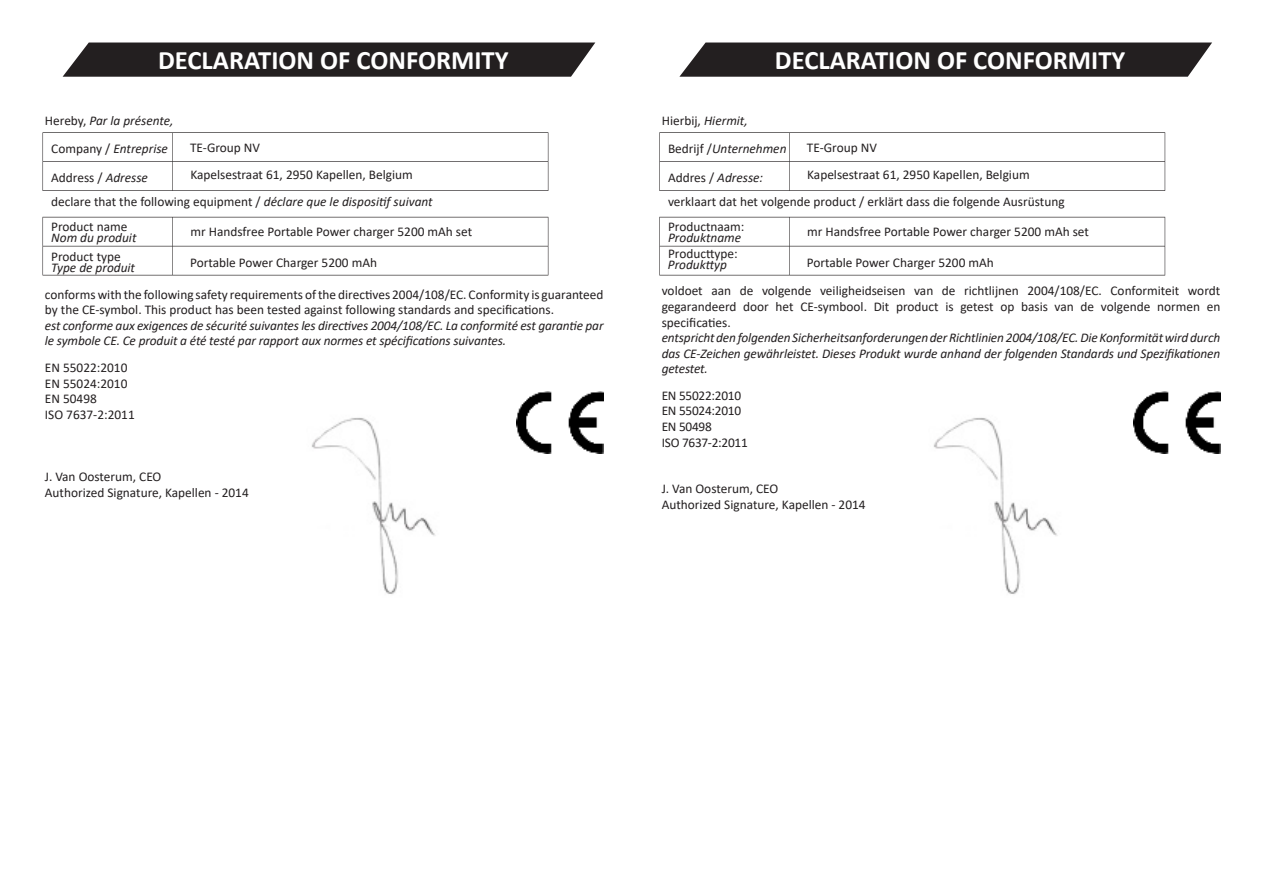
<style>
.page{position:relative;width:1263px;height:893px;background:#fff}
.page>*{position:absolute;margin:0;border:0;box-sizing:border-box;transform-origin:0 0}
.t1{font:700 26.7px "Calibri";color:#fff}
.t2{font:13.35px/15.6px "Calibri";color:#231f20}
.t3{font:italic 13.35px/15.6px "Calibri";letter-spacing:-.01em;color:#231f20}
.t4{font:13.35px/15.6px "Calibri";letter-spacing:-.02em;color:#231f20}
.s1{font-style:normal}
.s2{font-style:italic}
</style>
<div class="page">
<svg style="left:63px;top:43px;width:532px;height:34px;background:#2e2b2c"></svg>
<hr style="left:173px;top:275px;width:375px;height:1px;background:#231f20">
<hr style="left:43px;top:275px;width:130px;height:1px;background:#231f20">
<hr style="left:173px;top:246px;width:375px;height:1px;background:#231f20">
<hr style="left:43px;top:246px;width:130px;height:1px;background:#231f20">
<svg style="left:548px;top:217px;width:1px;height:58px"></svg>
<svg style="left:172px;top:218px;width:1px;height:57px"></svg>
<hr style="left:173px;top:217px;width:375px;height:1px;background:#231f20">
<svg style="left:43px;top:218px;width:1px;height:57px"></svg>
<hr style="left:43px;top:217px;width:130px;height:1px;background:#231f20">
<hr style="left:173px;top:190px;width:375px;height:1px;background:#231f20">
<hr style="left:43px;top:190px;width:130px;height:1px;background:#231f20">
<hr style="left:173px;top:161px;width:375px;height:1px;background:#231f20">
<hr style="left:43px;top:161px;width:130px;height:1px;background:#231f20">
<svg style="left:548px;top:133px;width:1px;height:57px"></svg>
<svg style="left:172px;top:133px;width:1px;height:57px"></svg>
<hr style="left:173px;top:132px;width:375px;height:1px;background:#231f20">
<svg style="left:43px;top:133px;width:1px;height:57px"></svg>
<hr style="left:43px;top:132px;width:130px;height:1px;background:#231f20">
<img style="left:517px;top:392px;width:87px;height:62px">
<svg style="left:679px;top:43px;width:533px;height:34px;background:#2f2b2c"></svg>
<hr style="left:789px;top:275px;width:376px;height:1px;background:#231f20">
<hr style="left:659px;top:275px;width:130px;height:1px;background:#231f20">
<hr style="left:789px;top:246px;width:376px;height:1px;background:#231f20">
<hr style="left:659px;top:246px;width:130px;height:1px;background:#231f20">
<svg style="left:1165px;top:217px;width:1px;height:58px"></svg>
<svg style="left:789px;top:218px;width:1px;height:57px"></svg>
<hr style="left:789px;top:217px;width:376px;height:1px;background:#231f20">
<svg style="left:659px;top:218px;width:1px;height:57px"></svg>
<hr style="left:659px;top:217px;width:130px;height:1px;background:#231f20">
<hr style="left:789px;top:190px;width:376px;height:1px;background:#231f20">
<hr style="left:659px;top:190px;width:130px;height:1px;background:#231f20">
<hr style="left:789px;top:161px;width:376px;height:1px;background:#231f20">
<hr style="left:659px;top:161px;width:130px;height:1px;background:#231f20">
<svg style="left:1165px;top:133px;width:1px;height:57px"></svg>
<svg style="left:789px;top:133px;width:1px;height:57px"></svg>
<hr style="left:789px;top:132px;width:376px;height:1px;background:#231f20">
<svg style="left:659px;top:133px;width:1px;height:57px"></svg>
<hr style="left:659px;top:132px;width:130px;height:1px;background:#231f20">
<img style="left:1133px;top:392px;width:87px;height:62px">
<img style="left:311px;top:417px;width:125px;height:177px">
<img style="left:933px;top:417px;width:125px;height:177px">
<h1 class="t1" style="left:158px;top:44px;width:352px">DECLARATION OF CONFORMITY</h1>
<h1 class="t1" style="left:775px;top:44px;width:352px">DECLARATION OF CONFORMITY</h1>
<p class="t3" style="left:51px;top:107px;width:124px;line-height:28.5px;text-indent:-6px"><span class="s1">Hereby,</span> Par la présente,<br><span class="s1">Company /</span> Entreprise<br><span class="s1">Address /</span> Adresse</p>
<p class="t2" style="left:51px;top:191px;width:383px;line-height:24.5px">declare that the following equipment / <span class="s2">déclare que le dispositif suivant<br></span>Product name</p>
<p class="t3" style="left:51px;top:231px;width:87px">Nom du produit</p>
<p class="t2" style="left:51px;top:249px;width:71px">Product type</p>
<p class="t3" style="left:51px;top:261px;width:85px">Type de produit</p>
<p class="t2" style="left:45px;top:286px;width:560px">conforms with the following safety requirements of the directives 2004/108/EC. Conformity is guaranteed by the CE-symbol. This product has been tested against following standards and specifications.</p>
<p class="t3" style="left:45px;top:317px;width:560px">est conforme aux exigences de sécurité suivantes les directives 2004/108/EC. La conformité est garantie par le symbole CE. Ce produit a été testé par rapport aux normes et spécifications suivantes.</p>
<p class="t2" style="left:45px;top:359px;width:91px">EN 55022:2010<br>EN 55024:2010<br>EN 50498<br>ISO 7637-2:2011</p>
<p class="t2" style="left:190px;top:133px;width:224px;line-height:27.6px">TE-Group NV<br>Kapelsestraat 61, 2950 Kapellen, Belgium</p>
<p class="t2" style="left:190px;top:224px;width:283px">mr Handsfree Portable Power charger 5200 mAh set</p>
<p class="t2" style="left:190px;top:254px;width:188px">Portable Power Charger 5200 mAh</p>
<p class="t2" style="left:45px;top:468px;width:205px">J. Van Oosterum, CEO<br>Authorized Signature, Kapellen - 2014</p>
<p class="t3" style="left:668px;top:107px;width:120px;line-height:28.7px;text-indent:-6px"><span class="s1">Hierbij,</span> Hiermit,<br><span class="s1">Bedrijf /</span>Unternehmen<br><span class="s1">Addres /</span> Adresse:</p>
<p class="t2" style="left:668px;top:189px;width:398px;line-height:24.5px">verklaart dat het volgende product / erklärt dass die folgende Ausrüstung<br>Productnaam:</p>
<p class="t3" style="left:668px;top:231px;width:75px">Produktname</p>
<p class="t2" style="left:668px;top:245px;width:71px">Producttype:</p>
<p class="t3" style="left:668px;top:256px;width:61px">Produkttyp</p>
<p class="t2" style="left:662px;top:283px;width:560px;text-align:justify">voldoet aan de volgende veiligheidseisen van de richtlijnen 2004/108/EC. Conformiteit wordt gegarandeerd door het CE-symbool. Dit product is getest op basis van de volgende normen en specificaties.</p>
<p class="t3" style="left:662px;top:329px;width:560px;text-align:justify">entspricht den folgenden Sicherheitsanforderungen der Richtlinien 2004/108/EC. Die Konformität wird durch das CE-Zeichen gewährleistet. Dieses Produkt wurde anhand der folgenden Standards und Spezifikationen getestet.</p>
<p class="t4" style="left:662px;top:387px;width:88px">EN 55022:2010<br>EN 55024:2010<br>EN 50498<br>ISO 7637-2:2011</p>
<p class="t2" style="left:662px;top:481px;width:205px">J. Van Oosterum, CEO<br>Authorized Signature, Kapellen - 2014</p>
<p class="t2" style="left:807px;top:133px;width:224px;line-height:27.6px">TE-Group NV<br>Kapelsestraat 61, 2950 Kapellen, Belgium</p>
<p class="t2" style="left:807px;top:224px;width:283px">mr Handsfree Portable Power charger 5200 mAh set</p>
<p class="t2" style="left:807px;top:254px;width:188px">Portable Power Charger 5200 mAh</p>
</div>
